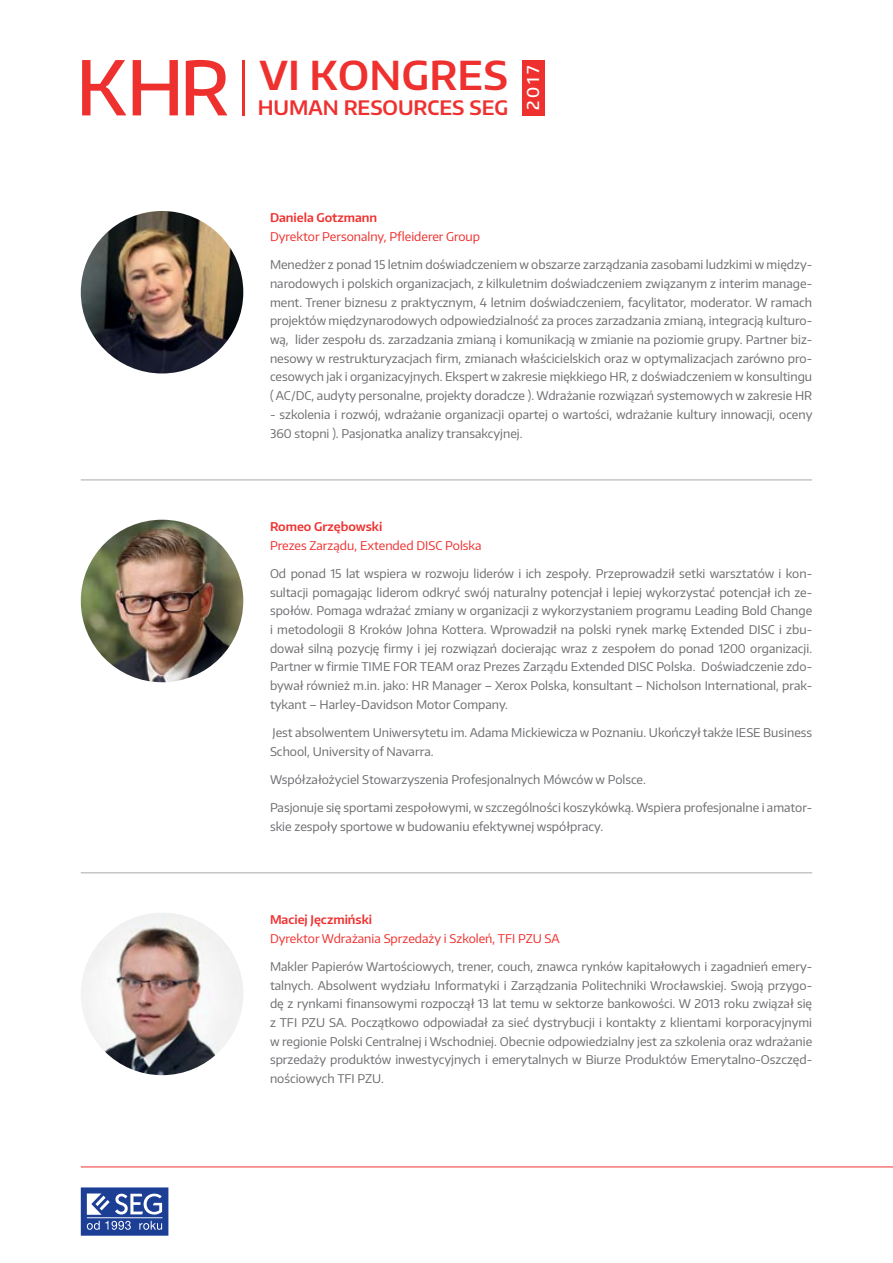
<style>
.page{position:relative;width:893px;height:1263px;background:#fff}
.page>*{position:absolute;margin:0;border:0;box-sizing:border-box;transform-origin:0 0}
.t1{font:500 74.85px "Encode Sans";color:#ee312f}
.t2{font:600 39.9px "Encode Sans";letter-spacing:.01em;color:#ee312f}
.t3{font:600 19.95px "Encode Sans";color:#ee312f}
.t4{font:500 16.35px "Encode Sans";color:#fff}
.t5{font:12px/18.8px "Encode Sans";color:#6d6e71;text-align:justify}
.t6{font:12px "Encode Sans";color:#ee312f}
.t7{font:600 12px "Encode Sans";color:#ee312f}
.s1{font-size:73.95px}
</style>
<div class="page">
<hr style="left:242px;top:60px;width:3px;height:55px;background:#ee312f">
<div style="left:522px;top:60px;width:22px;height:55px;background:#ee312f"></div>
<svg style="left:81px;top:1187px;width:87px;height:49px;background:#506aac"></svg>
<hr style="left:81px;top:1166px;width:812px;height:1px;background:#ee312f">
<hr style="left:81px;top:480px;width:731px;height:1px;background:#a7a9ac">
<hr style="left:81px;top:872px;width:731px;height:1px;background:#a7a9ac">
<img style="left:81px;top:211px;width:162px;height:162px;border-radius:81px">
<img style="left:81px;top:520px;width:162px;height:162px;border-radius:81px">
<img style="left:81px;top:913px;width:162px;height:162px;border-radius:81px">
<h1 class="t1" style="left:76px;top:38px;width:155px">KH<span class="s1">R</span></h1>
<h2 class="t2" style="left:259px;top:49px;width:250px">VI KONGRES</h2>
<h3 class="t4" style="left:522px;top:110px;width:47px;rotate:-90deg">2017</h3>
<h3 class="t3" style="left:258px;top:95px;width:252px">HUMAN RESOURCES SEG</h3>
<p class="t7" style="left:270px;top:210px;width:109px">Daniela Gotzmann</p>
<p class="t6" style="left:270px;top:229px;width:212px">Dyrektor Personalny, Pfleiderer Group</p>
<p class="t5" style="left:270px;top:255px;width:544px">Menedżer z ponad 15 letnim doświadczeniem w obszarze zarządzania zasobami ludzkimi w między&shy;narodowych i polskich organizacjach, z kilkuletnim doświadczeniem związanym z interim manage&shy;ment. Trener biznesu z praktycznym, 4 letnim doświadczeniem, facylitator, moderator. W ramach projektów międzynarodowych odpowiedzialność za proces zarzadzania zmianą, integracją kulturo&shy;wą, lider zespołu ds. zarzadzania zmianą i komunikacją w zmianie na poziomie grupy. Partner biz&shy;nesowy w restrukturyzacjach firm, zmianach właścicielskich oraz w optymalizacjach zarówno pro&shy;cesowych jak i organizacyjnych. Ekspert w zakresie miękkiego HR, z doświadczeniem w konsultingu ( AC/DC, audyty personalne, projekty doradcze ). Wdrażanie rozwiązań systemowych w zakresie HR</p>
<p class="t5" style="left:270px;top:405px;width:544px">- szkolenia i rozwój, wdrażanie organizacji opartej o wartości, wdrażanie kultury innowacji, oceny<br>360 stopni ). Pasjonatka analizy transakcyjnej.</p>
<p class="t7" style="left:270px;top:519px;width:114px">Romeo Grzębowski</p>
<p class="t6" style="left:270px;top:537px;width:213px">Prezes Zarządu, Extended DISC Polska</p>
<p class="t5" style="left:270px;top:564px;width:544px">Od ponad 15 lat wspiera w rozwoju liderów i ich zespoły. Przeprowadził setki warsztatów i kon&shy;sultacji pomagając liderom odkryć swój naturalny potencjał i lepiej wykorzystać potencjał ich ze&shy;społów. Pomaga wdrażać zmiany w organizacji z wykorzystaniem programu Leading Bold Change i metodologii 8 Kroków Johna Kottera. Wprowadził na polski rynek markę Extended DISC i zbu&shy;dował silną pozycję firmy i jej rozwiązań docierając wraz z zespołem do ponad 1200 organizacji.<br>Partner w firmie TIME FOR TEAM oraz Prezes Zarządu Extended DISC Polska. Doświadczenie zdo&shy;bywał również m.in. jako: HR Manager – Xerox Polska, konsultant – Nicholson International, prak&shy;tykant – Harley-Davidson Motor Company.</p>
<p class="t5" style="left:270px;top:723px;width:544px">Jest absolwentem Uniwersytetu im. Adama Mickiewicza w Poznaniu. Ukończył także IESE Business<br>School, University of Navarra.</p>
<p class="t5" style="left:270px;top:769px;width:377px">Współzałożyciel Stowarzyszenia Profesjonalnych Mówców w Polsce.</p>
<p class="t5" style="left:270px;top:797px;width:544px">Pasjonuje się sportami zespołowymi, w szczególności koszykówką. Wspiera profesjonalne i amator&shy;skie zespoły sportowe w budowaniu efektywnej współpracy.</p>
<p class="t7" style="left:270px;top:912px;width:104px">Maciej Jęczmiński</p>
<p class="t6" style="left:270px;top:930px;width:291px">Dyrektor Wdrażania Sprzedaży i Szkoleń, TFI PZU SA</p>
<p class="t5" style="left:270px;top:956px;width:544px">Makler Papierów Wartościowych, trener, couch, znawca rynków kapitałowych i zagadnień emery&shy;talnych. Absolwent wydziału Informatyki i Zarządzania Politechniki Wrocławskiej. Swoją przygo&shy;dę z rynkami finansowymi rozpoczął 13 lat temu w sektorze bankowości. W 2013 roku związał się z TFI PZU SA. Początkowo odpowiadał za sieć dystrybucji i kontakty z klientami korporacyjnymi w regionie Polski Centralnej i Wschodniej. Obecnie odpowiedzialny jest za szkolenia oraz wdrażanie sprzedaży produktów inwestycyjnych i emerytalnych w Biurze Produktów Emerytalno-Oszczęd&shy;nościowych TFI PZU.</p>
</div>
